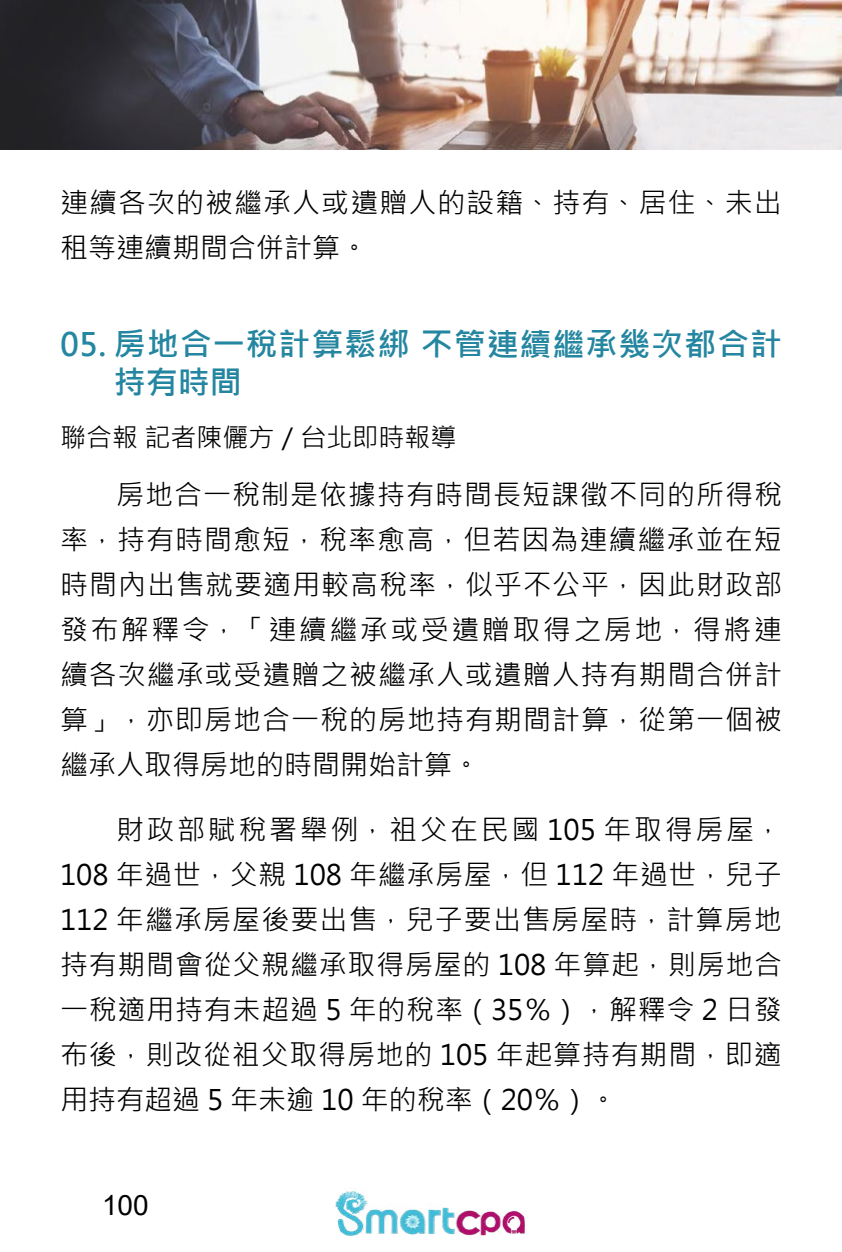
<style>
.page{position:relative;width:842px;height:1252px;background:#fff}
.page>*{position:absolute;margin:0;border:0;box-sizing:border-box;transform-origin:0 0}
.t1{font:700 32px/38px "Microsoft Jheng Hei";letter-spacing:.03em;color:#2486a0}
.t2{font:28px/45px "Microsoft Jheng Hei";letter-spacing:.03em;color:#000;text-align:justify}
.t3{font:28px "Arial";color:#000}
.t4{font:26px "Microsoft Jheng Hei";color:#000}
</style>
<div class="page">
<img style="left:335px;top:1190px;width:190px;height:46px">
<img style="left:0;top:0;width:842px;height:150px">
<p class="t2" style="left:60px;top:180px;width:723px">連續各次的被繼承人或遺贈人的設籍、持有、居住、未出租等連續期間合併計算。</p>
<p class="t1" style="left:114px;top:326px;width:670px;text-indent:-54px">05. 房地合一稅計算鬆綁 不管連續繼承幾次都合計持有時間</p>
<p class="t4" style="left:60px;top:421px;width:398px">聯合報 記者陳儷方／台北即時報導</p>
<p class="t2" style="left:60px;top:472px;width:724px;text-indent:56px">房地合一稅制是依據持有時間長短課徵不同的所得稅率，持有時間愈短，稅率愈高，但若因為連續繼承並在短時間內出售就要適用較高稅率，似乎不公平，因此財政部發布解釋令，「連續繼承或受遺贈取得之房地，得將連續各次繼承或受遺贈之被繼承人或遺贈人持有期間合併計算」，亦即房地合一稅的房地持有期間計算，從第一個被繼承人取得房地的時間開始計算。</p>
<p class="t2" style="left:60px;top:807px;width:724px;text-indent:56px">財政部賦稅署舉例，祖父在民國 105 年取得房屋，108 年過世，父親 108 年繼承房屋，但 112 年過世，兒子112 年繼承房屋後要出售，兒子要出售房屋時，計算房地持有期間會從父親繼承取得房屋的 108 年算起，則房地合一稅適用持有未超過 5 年的稅率（35％），解釋令 2 日發布後，則改從祖父取得房地的 105 年起算持有期間，即適用持有超過 5 年未逾 10 年的稅率（20％）。</p>
<p class="t3" style="left:102px;top:1186px;width:48px">100</p>
</div>
